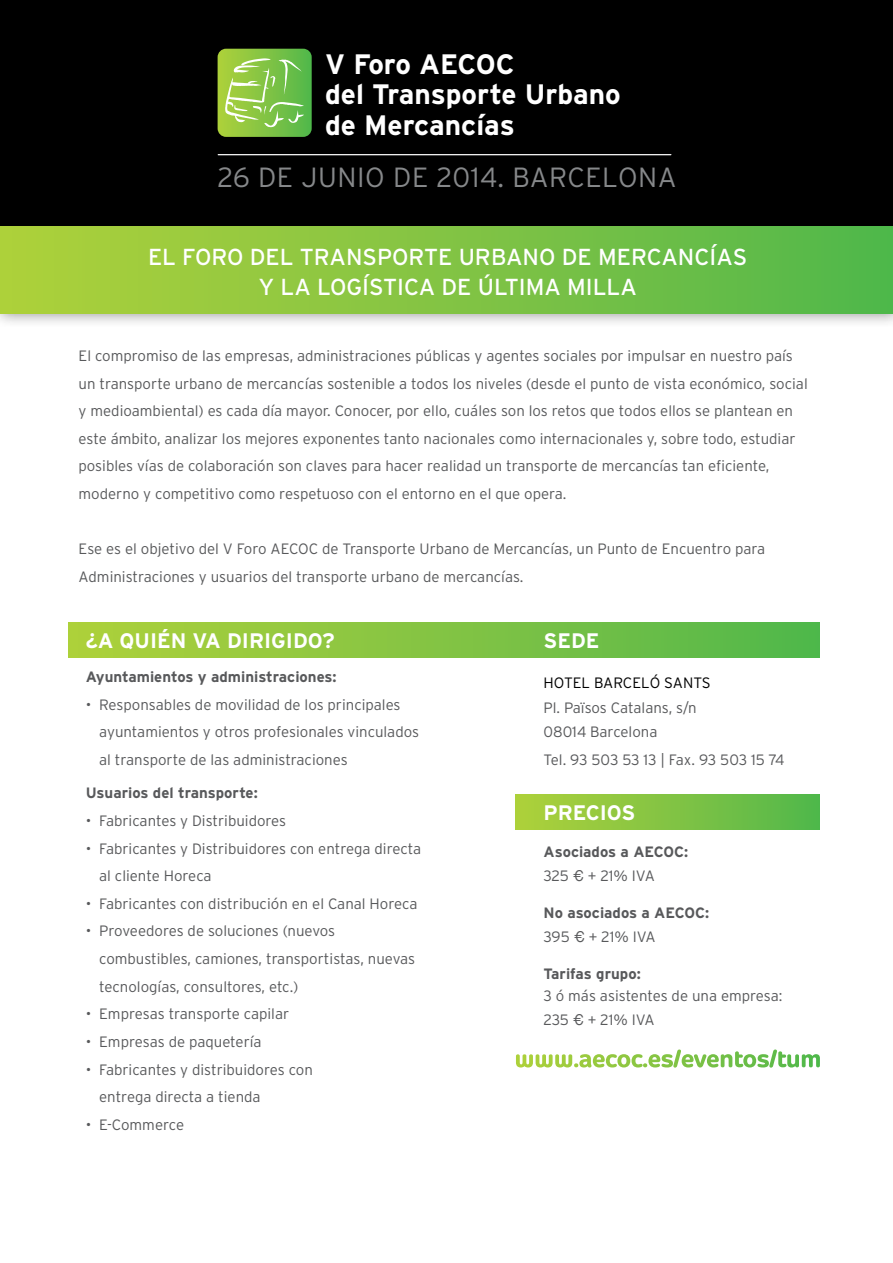
<style>
.page{position:relative;width:893px;height:1263px;background:#fff}
.page>*{position:absolute;margin:0;border:0;box-sizing:border-box;transform-origin:0 0}
.t1{font:700 28.05px/30.6px "Interstate";color:#fff}
.t2{font:300 27.75px "Interstate";letter-spacing:.02em;color:#86888a}
.t3{font:23.1px/30px "Interstate";color:#fff;text-align:center}
.t4{font:700 21px "Interstate";color:#fff}
.t5{font:300 15px/27.6px "Interstate";color:#58595b}
.t6{font:700 15px/24.6px "Interstate";color:#58595b}
.t7{font:300 15px "Interstate";color:#000}
.s1{font-weight:300}
.s2{font-family:"Helvetica";font-weight:400}
</style>
<div class="page">
<div style="left:0;top:0;width:893px;height:214px;background:#000"></div>
<div style="left:0;top:214px;width:893px;height:115px;background:#000;opacity:.4"></div>
<div style="left:1px;top:227px;width:892px;height:86px;background:linear-gradient(to right,#b0d03b,#52b74b)"></div>
<div style="left:69px;top:623px;width:751px;height:34px;background:linear-gradient(to right,#b0d03b,#52b74b)"></div>
<div style="left:516px;top:795px;width:304px;height:34px;background:linear-gradient(to right,#b0d03b,#52b74b)"></div>
<hr style="left:218px;top:154px;width:453px;height:1px;background:#fff">
<svg style="left:218px;top:49px;width:94px;height:88px;background:#8cc855"></svg>
<svg style="left:673px;top:1049px;width:147px;height:18px"></svg>
<h1 class="t1" style="left:325px;top:48px;width:297px">V Foro AECOC<br>del Transporte Urbano de Mercancías</h1>
<h2 class="t2" style="left:218px;top:161px;width:461px">26 de JUNIO de 2014. BARCELONA</h2>
<h3 class="t3" style="left:148px;top:242px;width:601px">EL FORO DEL TRANSPORTE URBANO DE MERCANCÍAS<br>Y LA LOGÍSTICA DE ÚLTIMA MILLA</h3>
<p class="t5" style="left:79px;top:342px;width:731px">El compromiso de las empresas, administraciones públicas y agentes sociales por impulsar en nuestro país un transporte urbano de mercancías sostenible a todos los niveles (desde el punto de vista económico, social y medioambiental) es cada día mayor. Conocer, por ello, cuáles son los retos que todos ellos se plantean en este ámbito, analizar los mejores exponentes tanto nacionales como internacionales y, sobre todo, estudiar posibles vías de colaboración son claves para hacer realidad un transporte de mercancías tan eficiente, moderno y competitivo como respetuoso con el entorno en el que opera.</p>
<p class="t5" style="left:79px;top:535px;width:688px">Ese es el objetivo del V Foro AECOC de Transporte Urbano de Mercancías, un Punto de Encuentro para<br>Administraciones y usuarios del transporte urbano de mercancías.</p>
<h3 class="t4" style="left:86px;top:629px;width:250px">¿A QUIÉN VA DIRIGIDO?</h3>
<p class="t6" style="left:86px;top:664px;width:253px">Ayuntamientos y administraciones:</p>
<p class="t5" style="left:99px;top:690px;width:321px;text-indent:-14px">• Responsables de movilidad de los principales ayuntamientos y otros profesionales vinculados al transporte de las administraciones</p>
<p class="t6" style="left:86px;top:781px;width:174px">Usuarios del transporte:</p>
<p class="t5" style="left:86px;top:807px;width:202px">• Fabricantes y Distribuidores</p>
<p class="t5" style="left:99px;top:834px;width:324px;text-indent:-14px">• Fabricantes y Distribuidores con entrega directa al cliente Horeca</p>
<p class="t5" style="left:86px;top:890px;width:333px">• Fabricantes con distribución en el Canal Horeca</p>
<p class="t5" style="left:99px;top:917px;width:318px;text-indent:-14px">• Proveedores de soluciones (nuevos combustibles, camiones, transportistas, nuevas tecnologías, consultores, etc.)</p>
<p class="t5" style="left:86px;top:1000px;width:205px">• Empresas transporte capilar</p>
<p class="t5" style="left:86px;top:1028px;width:177px">• Empresas de paquetería</p>
<p class="t5" style="left:99px;top:1055px;width:215px;text-indent:-14px">• Fabricantes y distribuidores con entrega directa a tienda</p>
<p class="t5" style="left:86px;top:1110px;width:100px">• E-Commerce</p>
<h3 class="t4" style="left:543px;top:629px;width:58px">SEDE</h3>
<p class="t7" style="left:543px;top:674px;width:169px">HOTEL BARCELÓ SANTS</p>
<p class="t5" style="left:543px;top:695px;width:155px;line-height:24.6px">Pl. Països Catalans, s/n<br>08014 Barcelona</p>
<p class="t5" style="left:543px;top:746px;width:243px">Tel. 93 503 53 13 | Fax. 93 503 15 74</p>
<h3 class="t4" style="left:543px;top:801px;width:93px">PRECIOS</h3>
<p class="t6" style="left:543px;top:839px;width:146px">Asociados a AECOC:<br><span class="s1">325</span> <span class="s2">€</span> <span class="s1">+ 21% IVA</span></p>
<p class="t6" style="left:543px;top:900px;width:167px">No asociados a AECOC:<br><span class="s1">395</span> <span class="s2">€</span> <span class="s1">+ 21% IVA</span></p>
<p class="t6" style="left:543px;top:961px;width:99px">Tarifas grupo:</p>
<p class="t5" style="left:543px;top:983px;width:240px;line-height:24.6px">3 ó más asistentes de una empresa:<br>235 <span class="s2">€</span> + 21% IVA</p>
</div>
